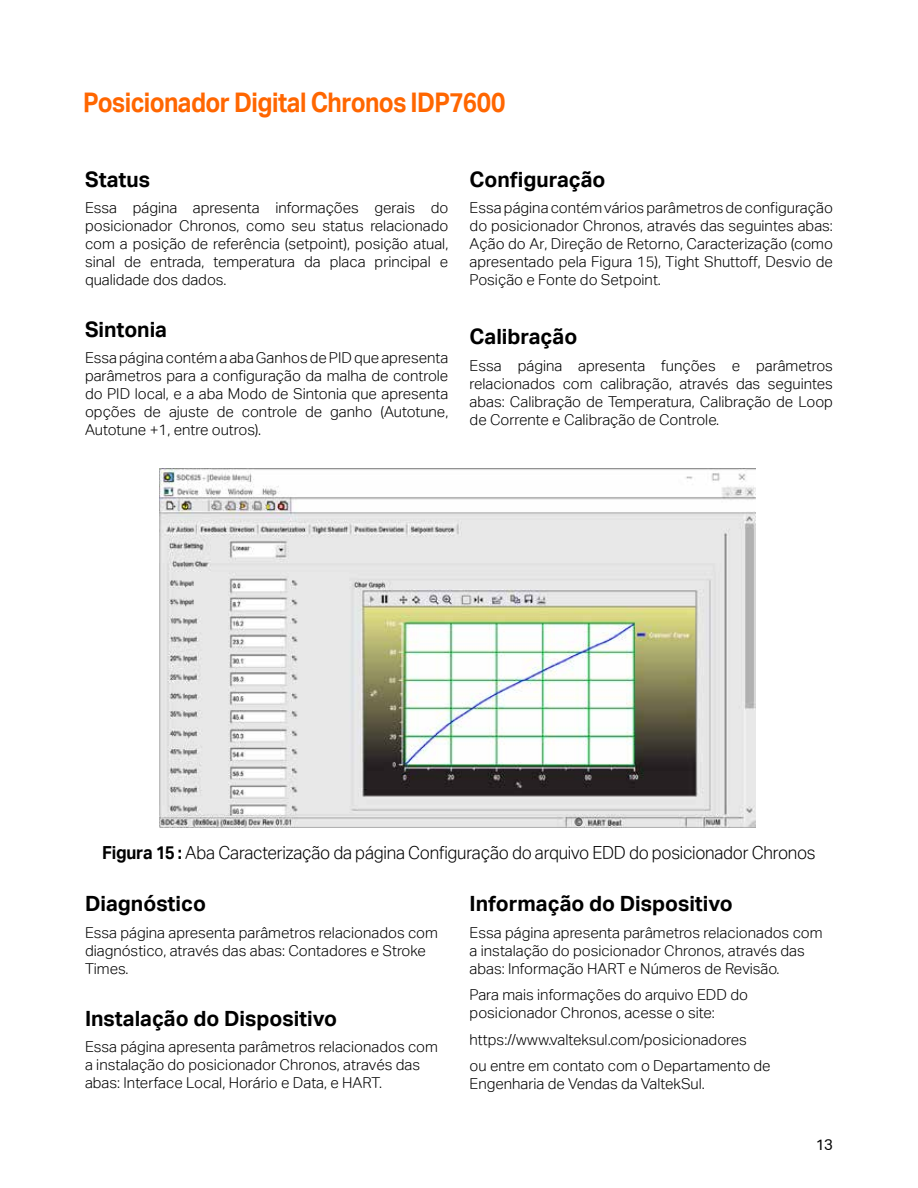
<style>
.page{position:relative;width:918px;height:1188px;background:#fff}
.page>*{position:absolute;margin:0;border:0;box-sizing:border-box;transform-origin:0 0}
.t1{font:700 27px "Aktiv Grotesk W01";letter-spacing:-.025em;color:#f60;scale:.9 1}
.t2{font:700 21px "Aktiv Grotesk W01";color:#000}
.t3{font:300 18px "Aktiv Grotesk W01";letter-spacing:-.015em;color:#000;scale:.95 1}
.t4{font:300 15px/18px "Aktiv Grotesk W01";color:#000}
.t5{font:15px "Aktiv Grotesk W01";color:#000}
.s1{font-weight:700}
</style>
<div class="page">
<img style="left:160px;top:469px;width:595px;height:359px">
<h1 class="t1" style="left:83px;top:87px;width:471px">Posicionador Digital Chronos IDP7600</h1>
<h2 class="t2" style="left:85px;top:167px;width:67px">Status</h2>
<p class="t4" style="left:85px;top:199px;width:365px;text-align:justify">Essa página apresenta informações gerais do posicionador Chronos, como seu status relacionado com a posição de referência (setpoint), posição atual, sinal de entrada, temperatura da placa principal e qualidade dos dados.</p>
<h2 class="t2" style="left:85px;top:318px;width:84px">Sintonia</h2>
<p class="t4" style="left:85px;top:349px;width:365px;text-align:justify">Essa página contém a aba Ganhos de PID que apresenta parâmetros para a configuração da malha de controle do PID local, e a aba Modo de Sintonia que apresenta opções de ajuste de controle de ganho (Autotune, Autotune +1, entre outros).</p>
<h2 class="t2" style="left:470px;top:167px;width:137px">Configuração</h2>
<p class="t4" style="left:470px;top:199px;width:365px;text-align:justify">Essa página contém vários parâmetros de configuração do posicionador Chronos, através das seguintes abas:<br>Ação do Ar, Direção de Retorno, Caracterização (como apresentado pela Figura 15), Tight Shuttoff, Desvio de Posição e Fonte do Setpoint.</p>
<h2 class="t2" style="left:470px;top:325px;width:109px">Calibração</h2>
<p class="t4" style="left:470px;top:357px;width:365px;text-align:justify">Essa página apresenta funções e parâmetros relacionados com calibração, através das seguintes abas: Calibração de Temperatura, Calibração de Loop de Corrente e Calibração de Controle.</p>
<p class="t3" style="left:102px;top:843px;width:752px"><span class="s1">Figura 15 :</span> Aba Caracterização da página Configuração do arquivo EDD do posicionador Chronos</p>
<h2 class="t2" style="left:85px;top:892px;width:123px">Diagnóstico</h2>
<p class="t4" style="left:85px;top:924px;width:354px">Essa página apresenta parâmetros relacionados com diagnóstico, através das abas: Contadores e Stroke<br>Times.</p>
<h2 class="t2" style="left:85px;top:1006px;width:254px">Instalação do Dispositivo</h2>
<p class="t4" style="left:85px;top:1038px;width:354px">Essa página apresenta parâmetros relacionados com a instalação do posicionador Chronos, através das abas: Interface Local, Horário e Data, e HART.</p>
<h2 class="t2" style="left:470px;top:892px;width:265px">Informação do Dispositivo</h2>
<p class="t4" style="left:470px;top:924px;width:354px">Essa página apresenta parâmetros relacionados com a instalação do posicionador Chronos, através das abas: Informação HART e Números de Revisão.</p>
<p class="t4" style="left:470px;top:986px;width:280px">Para mais informações do arquivo EDD do posicionador Chronos, acesse o site:</p>
<p class="t4" style="left:470px;top:1026px;width:303px;line-height:26.5px">https://www.valteksul.com/posicionadores<br>ou entre em contato com o Departamento de</p>
<p class="t4" style="left:470px;top:1075px;width:237px">Engenharia de Vendas da ValtekSul.</p>
<p class="t5" style="left:816px;top:1136px;width:19px">13</p>
</div>
